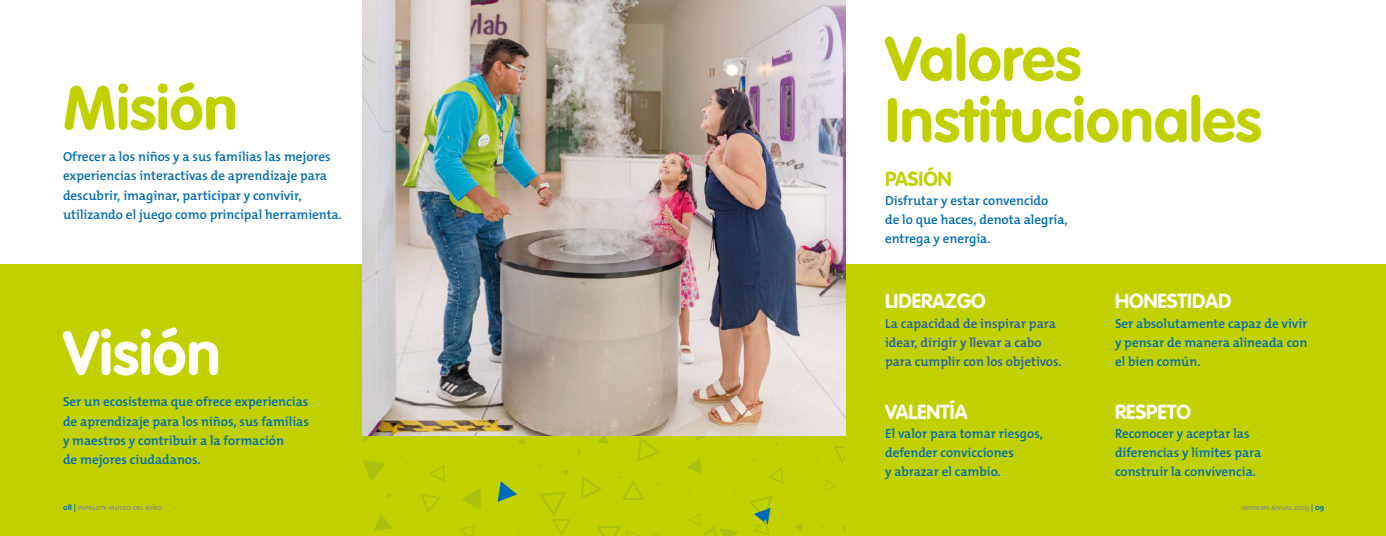
<style>
.page{position:relative;width:1386px;height:536px;background:#fff}
.page>*{position:absolute;margin:0;border:0;box-sizing:border-box;transform-origin:0 0}
.t1{font:700 61.25px/61.2px "VAG Rounded";color:#c1d100}
.t2{font:700 61.25px "VAG Rounded";color:#fff}
.t3{font:700 20.12px "VAG Rounded";color:#fff}
.t4{font:700 20.12px "VAG Rounded";color:#c1d100}
.t5{font:600 13.12px/19.2px "The Mix B W6";color:#006cb5}
.t6{font:600 13.12px/19.2px "The Mix B W6";color:#245eaa}
.t7{font:7.88px "The Mix Regular Caps";letter-spacing:-.02em;color:#878787}
.s1{font-family:"The Mix";font-weight:700;color:#006cb5}
.s2{font-family:"The Mix"}
.s3{color:#006cb5}
</style>
<div class="page">
<div style="left:0;top:264px;width:1386px;height:272px;background:#c1d100"></div>
<svg style="left:481px;top:435px;width:6px;height:4px"></svg>
<svg style="left:687px;top:458px;width:15px;height:16px"></svg>
<svg style="left:429px;top:465px;width:16px;height:17px"></svg>
<svg style="left:597px;top:435px;width:12px;height:8px"></svg>
<svg style="left:768px;top:467px;width:16px;height:16px"></svg>
<svg style="left:462px;top:488px;width:19px;height:22px"></svg>
<svg style="left:421px;top:493px;width:20px;height:20px"></svg>
<svg style="left:518px;top:437px;width:7px;height:7px"></svg>
<svg style="left:581px;top:477px;width:21px;height:22px"></svg>
<svg style="left:562px;top:470px;width:7px;height:6px"></svg>
<svg style="left:696px;top:435px;width:19px;height:5px"></svg>
<svg style="left:363px;top:435px;width:30px;height:7px"></svg>
<svg style="left:637px;top:435px;width:23px;height:27px"></svg>
<svg style="left:363px;top:460px;width:22px;height:21px"></svg>
<svg style="left:498px;top:481px;width:27px;height:20px"></svg>
<svg style="left:619px;top:476px;width:26px;height:24px"></svg>
<svg style="left:825px;top:479px;width:11px;height:12px"></svg>
<svg style="left:834px;top:446px;width:11px;height:17px"></svg>
<svg style="left:689px;top:513px;width:49px;height:23px"></svg>
<svg style="left:749px;top:496px;width:24px;height:39px"></svg>
<svg style="left:374px;top:514px;width:18px;height:17px"></svg>
<svg style="left:597px;top:526px;width:42px;height:10px"></svg>
<svg style="left:460px;top:525px;width:15px;height:10px"></svg>
<svg style="left:539px;top:492px;width:32px;height:43px"></svg>
<svg style="left:795px;top:524px;width:8px;height:7px"></svg>
<svg style="left:843px;top:526px;width:2px;height:8px"></svg>
<img style="left:363px;top:0;width:482px;height:435px">
<h1 class="t1" style="left:63px;top:77px;width:176px">Misión</h1>
<p class="t5" style="left:63px;top:147px;width:280px">Ofrecer a los niños y a sus familias las mejores experiencias interactivas de aprendizaje para descubrir, imaginar, participar y convivir, utilizando el juego como principal herramienta.</p>
<h1 class="t2" style="left:63px;top:317px;width:159px">Visión</h1>
<p class="t5" style="left:63px;top:392px;width:247px">Ser un ecosistema que ofrece experiencias de aprendizaje para los niños, sus familias y maestros y contribuir a la formación<br>de mejores ciudadanos.</p>
<h1 class="t1" style="left:885px;top:28px;width:378px">Valores<br>Institucionales</h1>
<h2 class="t4" style="left:885px;top:167px;width:68px">PASIÓN</h2>
<p class="t5" style="left:885px;top:191px;width:184px">Disfrutar y estar convencido<br>de lo que haces, denota alegría, entrega y energía.</p>
<h2 class="t3" style="left:885px;top:289px;width:102px">LIDERAZGO</h2>
<p class="t6" style="left:885px;top:313px;width:178px">La capacidad de inspirar para idear, dirigir y llevar a cabo para cumplir con los objetivos.</p>
<h2 class="t3" style="left:885px;top:399px;width:84px">VALENTÍA</h2>
<p class="t5" style="left:885px;top:424px;width:160px">El valor para tomar riesgos, defender convicciones<br>y abrazar el cambio.</p>
<h2 class="t3" style="left:1115px;top:289px;width:118px">HONESTIDAD</h2>
<p class="t5" style="left:1115px;top:313px;width:194px;text-align:justify">Ser absolutamente capaz de vivir y pensar de manera alineada con el bien común.</p>
<h2 class="t3" style="left:1115px;top:399px;width:78px">RESPETO</h2>
<p class="t5" style="left:1115px;top:424px;width:148px">Reconocer y aceptar las diferencias y límites para construir la convivencia.</p>
<p class="t7" style="left:63px;top:500px;width:100px"><span class="s1">08 |</span> papalote museo del niño</p>
<p class="t7" style="left:1241px;top:500px;width:85px">informe anual <span class="s2">2019</span> <span class="s3">|</span> <span class="s1">09</span></p>
</div>
